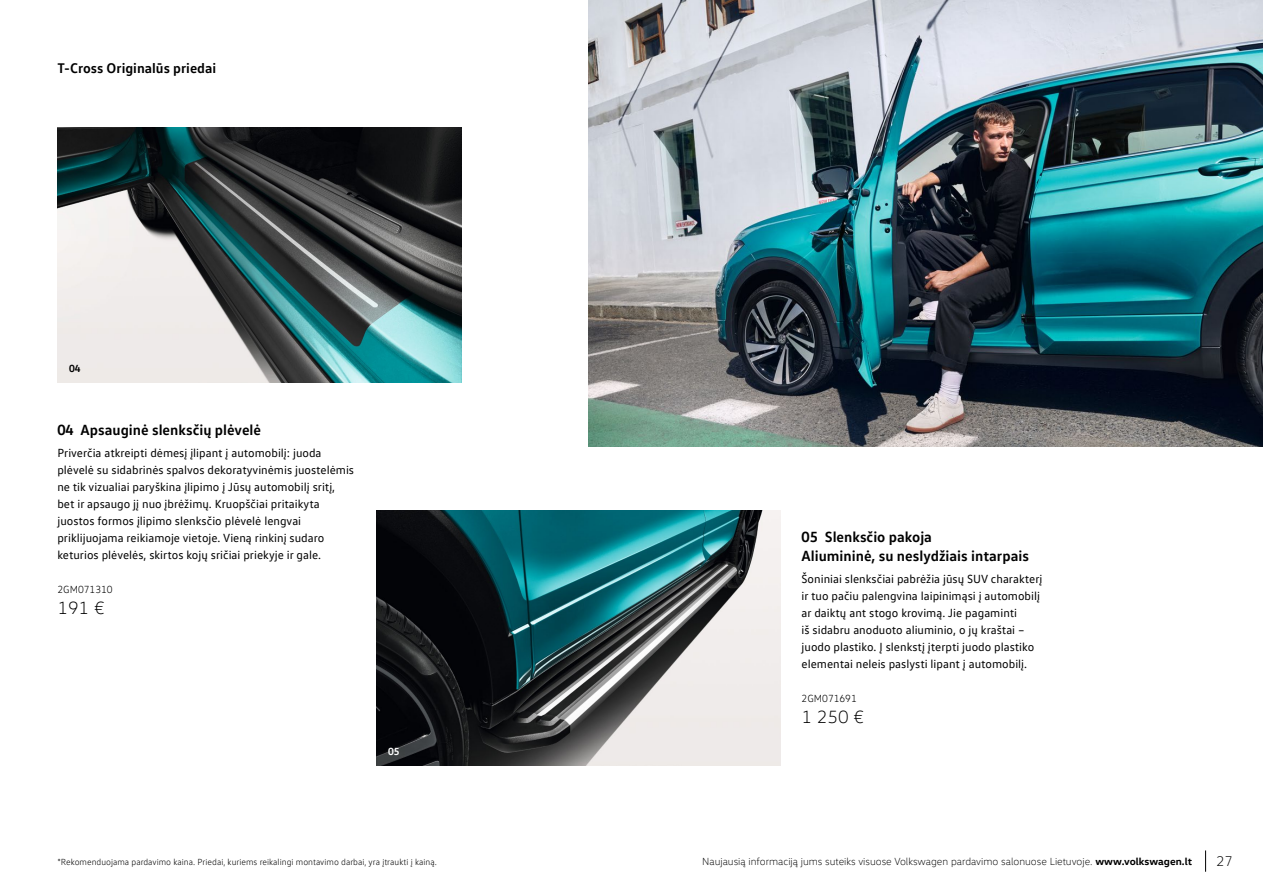
<style>
.page{position:relative;width:1263px;height:893px;background:#fff}
.page>*{position:absolute;margin:0;border:0;box-sizing:border-box;transform-origin:0 0}
.AKSE_cena{font:300 18px "VW Head";color:#000}
.jauns_10_13{font:700 15px/19.5px "VW Text";color:#000}
.t1{font:700 14.25px "VW Text";color:#000}
.t2{font:300 14.25px "VW Head";color:#000}
.pamats_nelīdzens_4mm{font:12px/17px "VW Text";color:#000}
.t3{font:300 10.5px "VW Head";color:#000}
.AKSE_kods{font:300 10.5px "VW Text";color:#000}
.cena_M{font:700 10.5px "VW Text";color:#000}
.cena_M-2{font:700 10.5px "VW Text";color:#fff}
.t4{font:300 9px "VW Text";color:#000}
.s1{font-weight:700}
</style>
<div class="page">
<svg style="left:1205px;top:850px;width:1px;height:22px"></svg>
<img style="left:57px;top:128px;width:404px;height:255px">
<img style="left:376px;top:510px;width:404px;height:255px">
<img style="left:589px;top:0;width:674px;height:446px">
<p class="t1" style="left:57px;top:59px;width:160px">T-Cross Originalūs priedai</p>
<p class="cena_M" style="left:69px;top:362px;width:13px">04</p>
<p class="jauns_10_13" style="left:57px;top:420px;width:205px">04 Apsauginė slenksčių plėvelė</p>
<p class="pamats_nelīdzens_4mm" style="left:57px;top:444px;width:298px">Priverčia atkreipti dėmesį įlipant į automobilį: juoda plėvelė su sidabrinės spalvos dekoratyvinėmis juostelėmis ne tik vizualiai paryškina įlipimo į Jūsų automobilį sritį, bet ir apsaugo jį nuo įbrėžimų. Kruopščiai pritaikyta juostos formos įlipimo slenksčio plėvelė lengvai priklijuojama reikiamoje vietoje. Vieną rinkinį sudaro keturios plėvelės, skirtos kojų sričiai priekyje ir gale.</p>
<p class="AKSE_kods" style="left:57px;top:583px;width:57px">2GM071310</p>
<p class="AKSE_cena" style="left:57px;top:597px;width:49px">191 €</p>
<p class="cena_M-2" style="left:388px;top:744px;width:13px">05</p>
<p class="jauns_10_13" style="left:801px;top:526px;width:229px">05 Slenksčio pakoja<br>Aliumininė, su neslydžiais intarpais</p>
<p class="pamats_nelīdzens_4mm" style="left:801px;top:570px;width:242px">Šoniniai slenksčiai pabrėžia jūsų SUV charakterį ir tuo pačiu palengvina laipinimąsi į automobilį ar daiktų ant stogo krovimą. Jie pagaminti<br>iš sidabru anoduoto aliuminio, o jų kraštai – juodo plastiko. Į slenkstį įterpti juodo plastiko elementai neleis paslysti lipant į automobilį.</p>
<p class="AKSE_kods" style="left:801px;top:692px;width:57px">2GM071691</p>
<p class="AKSE_cena" style="left:801px;top:706px;width:64px">1 250 €</p>
<p class="t4" style="left:57px;top:856px;width:381px">*Rekomenduojama pardavimo kaina. Priedai, kuriems reikalingi montavimo darbai, yra įtraukti į kainą.</p>
<p class="t3" style="left:702px;top:855px;width:491px">Naujausią informaciją jums suteiks visuose Volkswagen pardavimo salonuose Lietuvoje. <span class="s1">www.volkswagen.lt</span></p>
<p class="t2" style="left:1216px;top:853px;width:18px">27</p>
</div>
